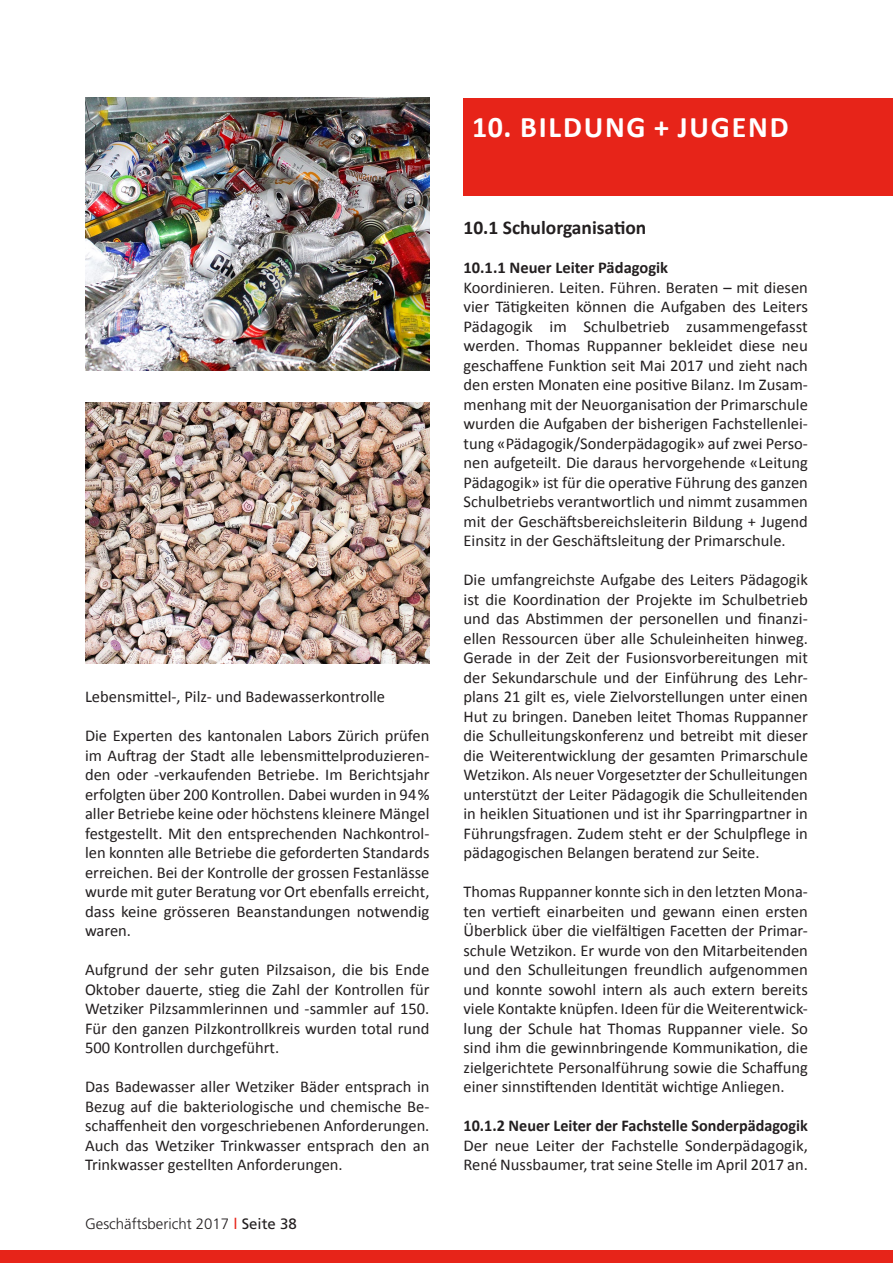
<style>
.page{position:relative;width:893px;height:1263px;background:#fff}
.page>*{position:absolute;margin:0;border:0;box-sizing:border-box;transform-origin:0 0}
.t1{font:700 30px "Calibri";letter-spacing:.06em;color:#fff}
.t2{font:700 19.5px "Calibri";color:#231f20}
.t3{font:16.5px/19.5px "Calibri";color:#231f20;text-align:justify}
.t4{font:700 16.5px "Calibri";color:#231f20}
.t5{font:300 15px "Frutiger LT Std";color:#231f20}
.s1{font-weight:400;color:#e72419}
.s2{font-weight:400}
</style>
<div class="page">
<div style="left:0;top:1250px;width:893px;height:13px;background:#e72419"></div>
<img style="left:85px;top:98px;width:344px;height:273px">
<img style="left:85px;top:402px;width:344px;height:261px">
<div style="left:463px;top:98px;width:430px;height:97px;background:#e72419"></div>
<p class="t3" style="left:85px;top:687px;width:302px">Lebensmittel-, Pilz- und Badewasserkontrolle</p>
<p class="t3" style="left:85px;top:726px;width:346px">Die Experten des kantonalen Labors Zürich prüfen im Auftrag der Stadt alle lebensmittelproduzieren&shy;den oder -verkaufenden Betriebe. Im Berichtsjahr erfolgten über 200 Kontrollen. Dabei wurden in 94% aller Betriebe keine oder höchstens kleinere Mängel festgestellt. Mit den entsprechenden Nachkontrol&shy;len konnten alle Betriebe die geforderten Standards erreichen. Bei der Kontrolle der grossen Festanlässe wurde mit guter Beratung vor Ort ebenfalls erreicht, dass keine grösseren Beanstandungen notwendig waren.</p>
<p class="t3" style="left:85px;top:960px;width:346px">Aufgrund der sehr guten Pilzsaison, die bis Ende Oktober dauerte, stieg die Zahl der Kontrollen für Wetziker Pilzsammlerinnen und -sammler auf 150.<br>Für den ganzen Pilzkontrollkreis wurden total rund 500 Kontrollen durchgeführt.</p>
<p class="t3" style="left:85px;top:1077px;width:346px">Das Badewasser aller Wetziker Bäder entsprach in Bezug auf die bakteriologische und chemische Be&shy;schaffenheit den vorgeschriebenen Anforderungen.<br>Auch das Wetziker Trinkwasser entsprach den an Trinkwasser gestellten Anforderungen.</p>
<p class="t5" style="left:85px;top:1215px;width:213px">Geschäftsbericht 2017 <span class="s1">l</span> <span class="s2">Seite 38</span></p>
<h1 class="t1" style="left:472px;top:108px;width:318px">10. BILDUNG + JUGEND</h1>
<p class="t2" style="left:463px;top:215px;width:184px">10.1 Schulorganisation</p>
<p class="t4" style="left:463px;top:257px;width:206px">10.1.1 Neuer Leiter Pädagogik</p>
<p class="t3" style="left:463px;top:278px;width:346px">Koordinieren. Leiten. Führen. Beraten – mit diesen vier Tätigkeiten können die Aufgaben des Leiters Pädagogik im Schulbetrieb zusammengefasst werden. Thomas Ruppanner bekleidet diese neu geschaffene Funktion seit Mai 2017 und zieht nach den ersten Monaten eine positive Bilanz. Im Zusam&shy;menhang mit der Neuorganisation der Primarschule wurden die Aufgaben der bisherigen Fachstellenlei&shy;tung «Pädagogik/Sonderpädagogik» auf zwei Perso&shy;nen aufgeteilt. Die daraus hervorgehende «Leitung Pädagogik» ist für die operative Führung des ganzen Schulbetriebs verantwortlich und nimmt zusammen mit der Geschäftsbereichsleiterin Bildung + Jugend Einsitz in der Geschäftsleitung der Primarschule.</p>
<p class="t3" style="left:463px;top:570px;width:346px">Die umfangreichste Aufgabe des Leiters Pädagogik ist die Koordination der Projekte im Schulbetrieb und das Abstimmen der personellen und finanzi&shy;ellen Ressourcen über alle Schuleinheiten hinweg.<br>Gerade in der Zeit der Fusionsvorbereitungen mit der Sekundarschule und der Einführung des Lehr&shy;plans 21 gilt es, viele Zielvorstellungen unter einen Hut zu bringen. Daneben leitet Thomas Ruppanner die Schulleitungskonferenz und betreibt mit dieser die Weiterentwicklung der gesamten Primarschule Wetzikon. Als neuer Vorgesetzter der Schulleitungen unterstützt der Leiter Pädagogik die Schulleitenden in heiklen Situationen und ist ihr Sparringpartner in Führungsfragen. Zudem steht er der Schulpflege in pädagogischen Belangen beratend zur Seite.</p>
<p class="t3" style="left:463px;top:882px;width:346px">Thomas Ruppanner konnte sich in den letzten Mona&shy;ten vertieft einarbeiten und gewann einen ersten Überblick über die vielfältigen Facetten der Primar&shy;schule Wetzikon. Er wurde von den Mitarbeitenden und den Schulleitungen freundlich aufgenommen und konnte sowohl intern als auch extern bereits viele Kontakte knüpfen. Ideen für die Weiterentwick&shy;lung der Schule hat Thomas Ruppanner viele. So sind ihm die gewinnbringende Kommunikation, die zielgerichtete Personalführung sowie die Schaffung einer sinnstiftenden Identität wichtige Anliegen.</p>
<p class="t4" style="left:463px;top:1115px;width:346px">10.1.2 Neuer Leiter der Fachstelle Sonderpädagogik</p>
<p class="t3" style="left:463px;top:1136px;width:346px">Der neue Leiter der Fachstelle Sonderpädagogik,<br>René Nussbaumer, trat seine Stelle im April 2017 an.</p>
</div>
